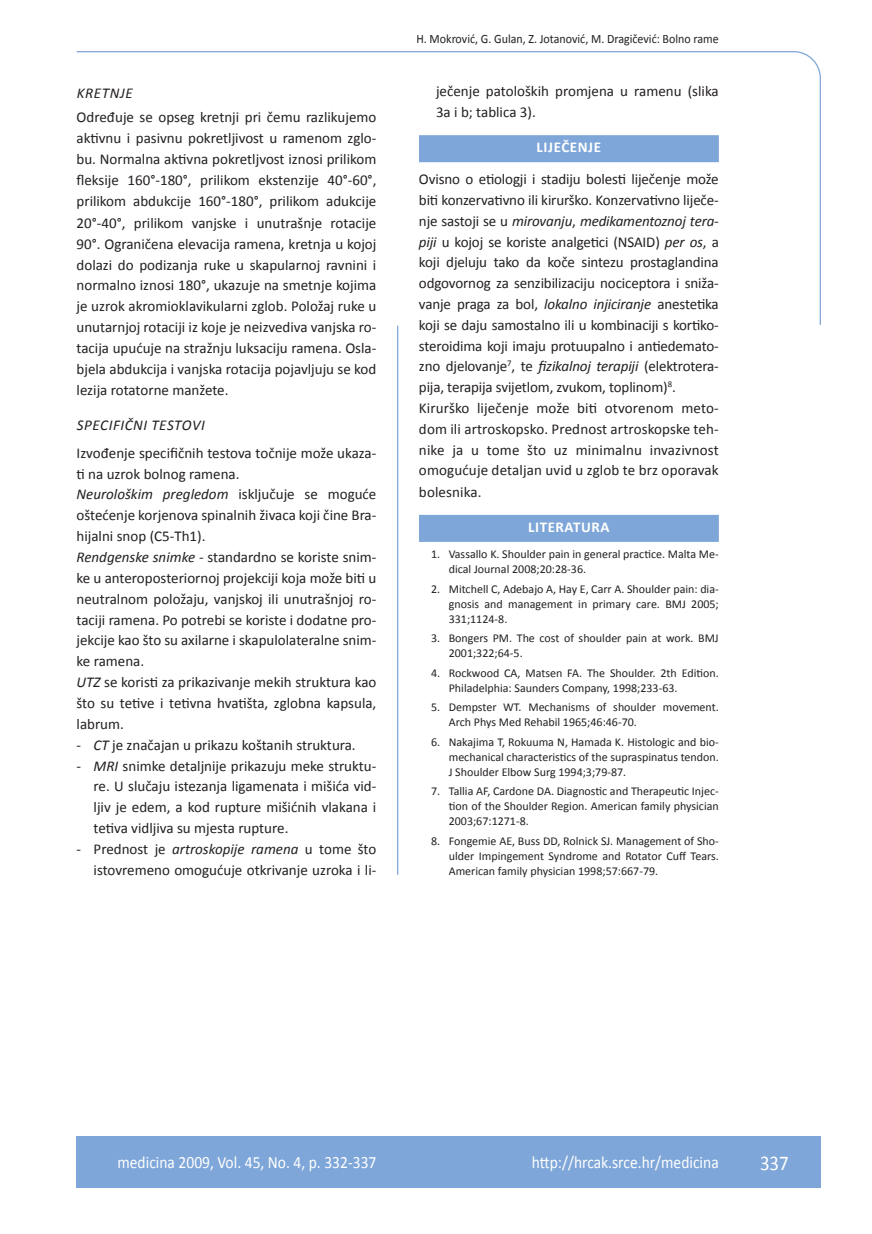
<style>
.page{position:relative;width:872px;height:1234px;background:#fff}
.page>*{position:absolute;margin:0;border:0;box-sizing:border-box;transform-origin:0 0}
.t1{font:21px "Calibri";color:#fff;scale:.9 1}
.t2{font:17.25px "Calibri";color:#fff;scale:.9 1}
.osnovni_tekst{font:15px/20.9px "Calibri";color:#231f20;text-align:justify}
.podpodnaslov{font:italic 15px "Calibri";letter-spacing:.04em;color:#231f20}
.naslov_ruler{font:700 15px "Calibri";letter-spacing:.04em;color:#fff}
.glava{font:12.75px "Calibri";color:#231f20;scale:.94 1}
.literatura{font:12px/15.1px "Calibri";color:#231f20}
.s1{font-style:italic}
</style>
<div class="page">
<svg style="left:76px;top:51px;width:745px;height:275px"></svg>
<hr style="left:397px;top:325px;width:1px;height:549px;background:#7ea6d8">
<div style="left:77px;top:1135px;width:744px;height:51px;background:#7ea6d8"></div>
<div style="left:419px;top:135px;width:300px;height:27px;background:#7ea6d8"></div>
<div style="left:419px;top:515px;width:300px;height:27px;background:#7ea6d8"></div>
<p class="podpodnaslov" style="left:77px;top:84px;width:57px">Kretnje</p>
<p class="osnovni_tekst" style="left:77px;top:105px;width:301px">Određuje se opseg kretnji pri čemu razlikujemo aktivnu i pasivnu pokretljivost u ramenom zglo&shy;bu. Normalna aktivna pokretljvost iznosi prilikom fleksije 160°-180°, prilikom ekstenzije 40°-60°, prilikom abdukcije 160°-180°, prilikom adukcije 20°-40°, prilikom vanjske i unutrašnje rotacije 90°. Ograničena elevacija ramena, kretnja u kojoj dolazi do podizanja ruke u skapularnoj ravnini i normalno iznosi 180°, ukazuje na smetnje kojima je uzrok akromioklavikularni zglob. Položaj ruke u unutarnjoj rotaciji iz koje je neizvediva vanjska ro&shy;tacija upućuje na stražnju luksaciju ramena. Osla&shy;bjela abdukcija i vanjska rotacija pojavljuju se kod lezija rotatorne manžete.</p>
<p class="podpodnaslov" style="left:77px;top:415px;width:31px">Specifi</p>
<p class="podpodnaslov" style="left:125px;top:415px;width:81px">čni testovi</p>
<p class="osnovni_tekst" style="left:77px;top:441px;width:301px">Izvođenje specifičnih testova točnije može ukaza&shy;ti na uzrok bolnog ramena.</p>
<p class="osnovni_tekst" style="left:77px;top:483px;width:301px"><span class="s1">Neurološkim pregledom</span> isključuje se moguće oštećenje korjenova spinalnih živaca koji čine Bra&shy;hijalni snop (C5-Th1).</p>
<p class="osnovni_tekst" style="left:77px;top:545px;width:301px"><span class="s1">Rendgenske snimke -</span> standardno se koriste snim&shy;ke u anteroposteriornoj projekciji koja može biti u neutralnom položaju, vanjskoj ili unutrašnjoj ro&shy;taciji ramena. Po potrebi se koriste i dodatne pro&shy;jekcije kao što su axilarne i skapulolateralne snim&shy;ke ramena.</p>
<p class="osnovni_tekst" style="left:77px;top:671px;width:301px"><span class="s1">UTZ</span> se koristi za prikazivanje mekih struktura kao što su tetive i tetivna hvatišta, zglobna kapsula, labrum.</p>
<p class="osnovni_tekst" style="left:77px;top:733px;width:281px">- <span class="s1">CT</span> je značajan u prikazu koštanih struktura.</p>
<p class="osnovni_tekst" style="left:94px;top:754px;width:284px;text-indent:-17px">- <span class="s1">MRI</span> snimke detaljnije prikazuju meke struktu&shy;re. U slučaju istezanja ligamenata i mišića vid&shy;ljiv je edem, a kod rupture mišićnih vlakana i tetiva vidljiva su mjesta rupture.</p>
<p class="osnovni_tekst" style="left:77px;top:837px;width:301px;text-align:right">- Prednost je <span class="s1">artroskopije ramena</span> u tome što istovremeno omogućuje otkrivanje uzroka i li-</p>
<p class="glava" style="left:416px;top:30px;width:323px">H. Mokrović, G. Gulan, Z. Jotanović, M. Dragičević: Bolno rame</p>
<p class="osnovni_tekst" style="left:436px;top:80px;width:284px">ječenje patoloških promjena u ramenu (slika<br>3a i b; tablica 3).</p>
<p class="naslov_ruler" style="left:536px;top:138px;width:66px">LIJEČENJE</p>
<p class="osnovni_tekst" style="left:419px;top:168px;width:301px">Ovisno o etiologji i stadiju bolesti liječenje može biti konzervativno ili kirurško. Konzervativno liječe&shy;nje sastoji se u <span class="s1">mirovanju</span>, <span class="s1">medikamentoznoj tera&shy;piji</span> u kojoj se koriste analgetici (NSAID) <span class="s1">per os</span>, a koji djeluju tako da koče sintezu prostaglandina odgovornog za senzibilizaciju nociceptora i sniža&shy;vanje praga za bol, <span class="s1">lokalno injiciranje</span> anestetika koji se daju samostalno ili u kombinaciji s kortiko&shy;steroidima koji imaju protuupalno i antiedemato&shy;zno djelovanje<sup>7</sup>, te <span class="s1">fizikalnoj terapiji</span> (elektrotera&shy;pija, terapija svijetlom, zvukom, toplinom)<sup>8</sup>.</p>
<p class="osnovni_tekst" style="left:419px;top:397px;width:301px">Kirurško liječenje može biti otvorenom meto&shy;dom ili artroskopsko. Prednost artroskopske teh&shy;nike ja u tome što uz minimalnu invazivnost omogućuje detaljan uvid u zglob te brz oporavak bolesnika.</p>
<p class="naslov_ruler" style="left:528px;top:517px;width:83px">LITERATURA</p>
<p class="literatura" style="left:449px;top:546px;width:271px;text-indent:-18px">1. Vassallo K. Shoulder pain in general practice. Malta Me&shy;dical Journal 2008;20:28-36.</p>
<p class="literatura" style="left:449px;top:580px;width:271px;text-align:justify;text-indent:-18px">2. Mitchell C, Adebajo A, Hay E, Carr A. Shoulder pain: dia&shy;gnosis and management in primary care. BMJ 2005; 331;1124-8.</p>
<p class="literatura" style="left:449px;top:630px;width:271px;text-indent:-18px">3. Bongers PM. The cost of shoulder pain at work. BMJ<br>2001;322;64-5.</p>
<p class="literatura" style="left:449px;top:664px;width:271px;text-indent:-18px">4. Rockwood CA, Matsen FA. The Shoulder. 2th Edition.<br>Philadelphia: Saunders Company, 1998;233-63.</p>
<p class="literatura" style="left:449px;top:698px;width:271px;text-indent:-18px">5. Dempster WT. Mechanisms of shoulder movement.<br>Arch Phys Med Rehabil 1965;46:46-70.</p>
<p class="literatura" style="left:449px;top:733px;width:271px;text-align:justify;text-indent:-18px">6. Nakajima T, Rokuuma N, Hamada K. Histologic and bio&shy;mechanical characteristics of the supraspinatus tendon.<br>J Shoulder Elbow Surg 1994;3;79-87.</p>
<p class="literatura" style="left:449px;top:782px;width:271px;text-align:justify;text-indent:-18px">7. Tallia AF, Cardone DA. Diagnostic and Therapeutic Injec&shy;tion of the Shoulder Region. American family physician 2003;67:1271-8.</p>
<p class="literatura" style="left:449px;top:832px;width:271px;text-align:justify;text-indent:-18px">8. Fongemie AE, Buss DD, Rolnick SJ. Management of Sho&shy;ulder Impingement Syndrome and Rotator Cuff Tears.<br>American family physician 1998;57:667-79.</p>
<p class="t2" style="left:117px;top:1151px;width:289px">medicina 2009, Vol. 45, No. 4, p. 332-337</p>
<p class="t2" style="left:532px;top:1151px;width:209px">http://hrcak.srce.hr/medicina</p>
<p class="t1" style="left:760px;top:1149px;width:33px">337</p>
</div>
